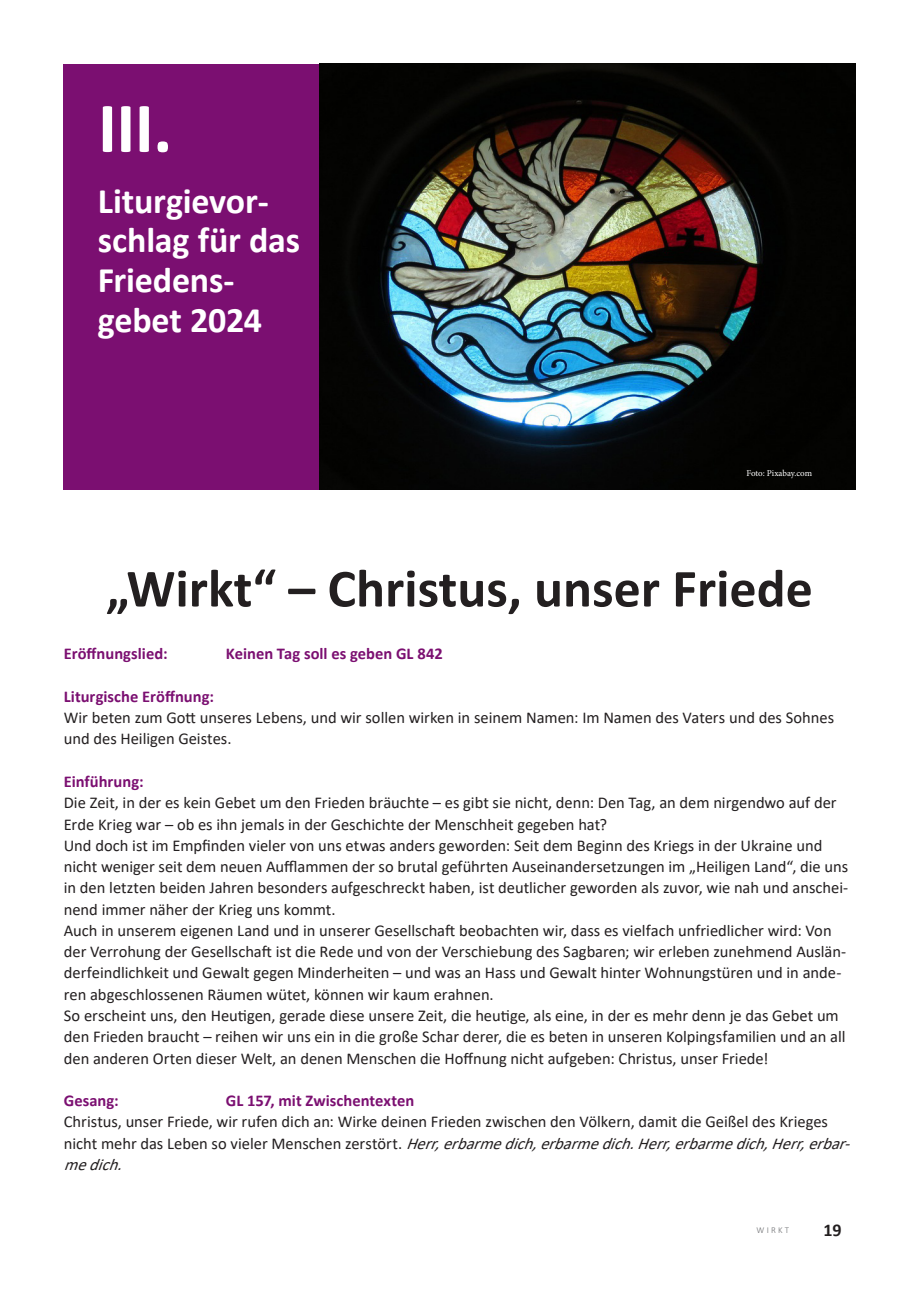
<style>
.page{position:relative;width:919px;height:1289px;background:#fff}
.page>*{position:absolute;margin:0;border:0;box-sizing:border-box;transform-origin:0 0}
.CD_Broschüre_A4_Headline{font:700 72px "Calibri";color:#fff}
.t1{font:700 54px "Calibri";color:#231f20}
.CD_Broschüre_A4_Headline-2{font:700 36px/39.6px "Calibri";letter-spacing:-.005em;color:#fff}
.CD_Broschüre_A4_Pagina_links{font:700 18px "Calibri";color:#231f20}
.CD_Broschüre_A4_Fließ{font:16.5px/21.3px "Calibri";letter-spacing:-.005em;color:#231f20}
.CD_Broschüre_A4_Fließ-2{font:700 16.5px "Calibri";color:#7b0f71}
.t2{font:9px "Minion Pro";letter-spacing:-.01em;color:#fff}
.CD_Broschüre_Rubrik_unten_links{font:300 9px "Calibri";letter-spacing:.24em;color:#6c6d70}
.s1{font-style:italic}
</style>
<div class="page">
<img style="left:319px;top:64px;width:536px;height:425px">
<div style="left:64px;top:64px;width:255px;height:425px;background:#7b0f71"></div>
<p class="CD_Broschüre_A4_Headline" style="left:98px;top:77px;width:76px">III.</p>
<p class="CD_Broschüre_A4_Headline-2" style="left:98px;top:180px;width:204px">Liturgievor&shy;schlag für das<br>Friedens&shy;gebet 2024</p>
<p class="t2" style="left:746px;top:467px;width:67px">Foto: Pixabay.com</p>
<p class="t1" style="left:106px;top:550px;width:708px">„Wirkt“ – Christus, unser Friede</p>
<p class="CD_Broschüre_A4_Fließ-2" style="left:64px;top:642px;width:105px">Eröffnungslied:</p>
<p class="CD_Broschüre_A4_Fließ-2" style="left:226px;top:642px;width:218px">Keinen Tag soll es geben GL 842</p>
<p class="CD_Broschüre_A4_Fließ-2" style="left:64px;top:684px;width:152px">Liturgische Eröffnung:</p>
<p class="CD_Broschüre_A4_Fließ" style="left:64px;top:706px;width:771px">Wir beten zum Gott unseres Lebens, und wir sollen wirken in seinem Namen: Im Namen des Vaters und des Sohnes und des Heiligen Geistes.</p>
<p class="CD_Broschüre_A4_Fließ-2" style="left:64px;top:769px;width:81px">Einführung:</p>
<p class="CD_Broschüre_A4_Fließ" style="left:64px;top:791px;width:774px">Die Zeit, in der es kein Gebet um den Frieden bräuchte – es gibt sie nicht, denn: Den Tag, an dem nirgendwo auf der<br>Erde Krieg war – ob es ihn jemals in der Geschichte der Menschheit gegeben hat?</p>
<p class="CD_Broschüre_A4_Fließ" style="left:64px;top:834px;width:786px">Und doch ist im Empfinden vieler von uns etwas anders geworden: Seit dem Beginn des Kriegs in der Ukraine und nicht weniger seit dem neuen Aufflammen der so brutal geführten Auseinandersetzungen im „Heiligen Land“, die uns in den letzten beiden Jahren besonders aufgeschreckt haben, ist deutlicher geworden als zuvor, wie nah und anschei&shy;nend immer näher der Krieg uns kommt.</p>
<p class="CD_Broschüre_A4_Fließ" style="left:64px;top:919px;width:784px">Auch in unserem eigenen Land und in unserer Gesellschaft beobachten wir, dass es vielfach unfriedlicher wird: Von der Verrohung der Gesellschaft ist die Rede und von der Verschiebung des Sagbaren; wir erleben zunehmend Auslän&shy;derfeindlichkeit und Gewalt gegen Minderheiten – und was an Hass und Gewalt hinter Wohnungstüren und in ande&shy;ren abgeschlossenen Räumen wütet, können wir kaum erahnen.</p>
<p class="CD_Broschüre_A4_Fließ" style="left:64px;top:1004px;width:783px">So erscheint uns, den Heutigen, gerade diese unsere Zeit, die heutige, als eine, in der es mehr denn je das Gebet um den Frieden braucht – reihen wir uns ein in die große Schar derer, die es beten in unseren Kolpingsfamilien und an all den anderen Orten dieser Welt, an denen Menschen die Hoffnung nicht aufgeben: Christus, unser Friede!</p>
<p class="CD_Broschüre_A4_Fließ-2" style="left:64px;top:1088px;width:56px">Gesang:</p>
<p class="CD_Broschüre_A4_Fließ-2" style="left:226px;top:1088px;width:190px">GL 157, mit Zwischentexten</p>
<p class="CD_Broschüre_A4_Fließ" style="left:64px;top:1110px;width:794px">Christus, unser Friede, wir rufen dich an: Wirke deinen Frieden zwischen den Völkern, damit die Geißel des Krieges<br>n i c h t m e h r d a s L e b e n s o v i e l e r M e n s c h e n z e r s t ö r t . <span class="s1">Herr,erbarmedich,erbarmedich.Herr,erbarmedich,Herr,erbar&shy;medich.</span></p>
<p class="CD_Broschüre_Rubrik_unten_links" style="left:756px;top:1224px;width:34px">WIRKT</p>
<p class="CD_Broschüre_A4_Pagina_links" style="left:823px;top:1217px;width:20px">19</p>
</div>
